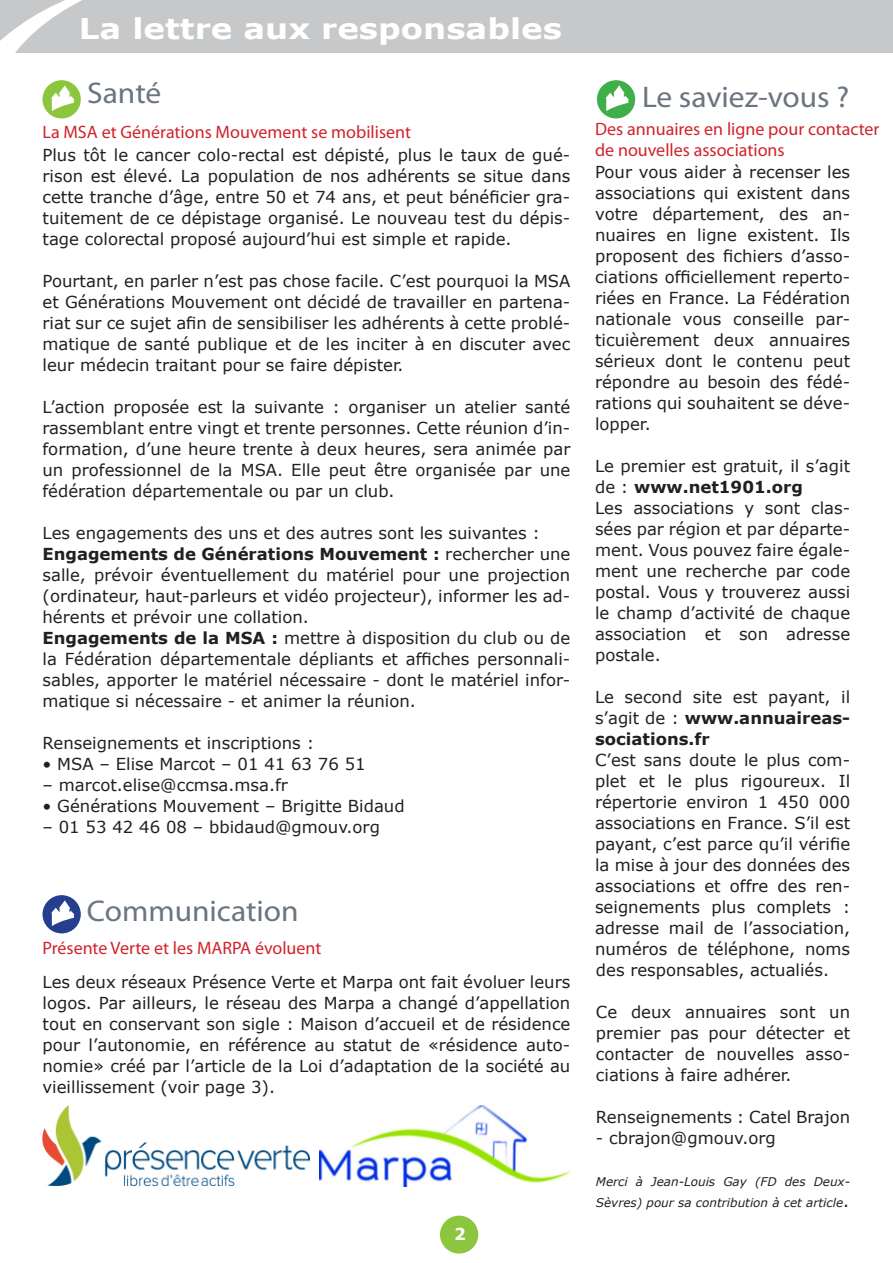
<style>
.page{position:relative;width:893px;height:1263px;background:#fff}
.page>*{position:absolute;margin:0;border:0;box-sizing:border-box;transform-origin:0 0}
.t1{font:30px "Myriad Pro";color:#6b7580;scale:1.05 1}
.t2{font:700 28.5px "Verdana";color:#fff;scale:1.14 1}
.t3{font:18px/21px "Myriad Pro";color:#d1232a}
.t4{font:16.5px/21px "Verdana";color:#231f20;text-align:justify}
.t5{font:700 16.5px "Verdana";color:#fff}
.t6{font:italic 12px/21px "Verdana";color:#231f20}
.s1{font-weight:700}
.s2{font-style:normal;font-size:16.5px}
</style>
<div class="page">
<div style="left:440px;top:1216px;width:38px;height:37px;background:#8bc63e;border-radius:50%"></div>
<div style="left:0;top:0;width:893px;height:52px;background:#c7c8ca"></div>
<div style="left:43px;top:895px;width:38px;height:38px;background:#253f8e;border-radius:50%"></div>
<svg style="left:51px;top:900px;width:23px;height:26px"></svg>
<div style="left:43px;top:80px;width:38px;height:38px;background:#8bc63e;border-radius:50%"></div>
<svg style="left:0;top:0;width:126px;height:111px"></svg>
<div style="left:597px;top:80px;width:38px;height:38px;background:#40ae49;border-radius:50%"></div>
<svg style="left:605px;top:85px;width:24px;height:26px"></svg>
<img style="left:43px;top:1106px;width:267px;height:80px">
<img style="left:319px;top:1106px;width:251px;height:80px">
<h2 class="t2" style="left:79px;top:9px;width:425px">La lettre aux responsables</h2>
<h1 class="t1" style="left:87px;top:74px;width:72px">Santé</h1>
<p class="t3" style="left:43px;top:121px;width:370px">La MSA et Générations Mouvement se mobilisent</p>
<p class="t4" style="left:43px;top:144px;width:529px">Plus tôt le cancer colo-rectal est dépisté, plus le taux de gué&shy;rison est élevé. La population de nos adhérents se situe dans cette tranche d’âge, entre 50 et 74 ans, et peut bénéficier gra&shy;tuitement de ce dépistage organisé. Le nouveau test du dépis&shy;tage colorectal proposé aujourd’hui est simple et rapide.</p>
<p class="t4" style="left:43px;top:270px;width:529px">Pourtant, en parler n’est pas chose facile. C’est pourquoi la MSA et Générations Mouvement ont décidé de travailler en partena&shy;riat sur ce sujet afin de sensibiliser les adhérents à cette problé&shy;matique de santé publique et de les inciter à en discuter avec leur médecin traitant pour se faire dépister.</p>
<p class="t4" style="left:43px;top:396px;width:529px">L’action proposée est la suivante : organiser un atelier santé rassemblant entre vingt et trente personnes. Cette réunion d’in&shy;formation, d’une heure trente à deux heures, sera animée par un professionnel de la MSA. Elle peut être organisée par une fédération départementale ou par un club.</p>
<p class="t4" style="left:43px;top:522px;width:529px;text-align:left">Les engagements des uns et des autres sont les suivantes :<br><span class="s1">Engagements de Générations Mouvement :</span> rechercher une salle, prévoir éventuellement du matériel pour une projection (ordinateur, haut-parleurs et vidéo projecteur), informer les ad&shy;hérents et prévoir une collation.<br><span class="s1">Engagements de la MSA :</span> mettre à disposition du club ou de la Fédération départementale dépliants et affiches personnali&shy;sables, apporter le matériel nécessaire - dont le matériel infor&shy;matique si nécessaire - et animer la réunion.</p>
<p class="t4" style="left:43px;top:732px;width:273px">Renseignements et inscriptions :</p>
<p class="t4" style="left:43px;top:753px;width:325px">• MSA – Elise Marcot – 01 41 63 76 51</p>
<p class="t4" style="left:43px;top:774px;width:247px">– marcot.elise@ccmsa.msa.fr</p>
<p class="t4" style="left:43px;top:795px;width:364px">• Générations Mouvement – Brigitte Bidaud</p>
<p class="t4" style="left:43px;top:816px;width:339px">– 01 53 42 46 08 – bbidaud@gmouv.org</p>
<h1 class="t1" style="left:87px;top:892px;width:203px">Communication</h1>
<p class="t3" style="left:43px;top:937px;width:280px">Présente Verte et les MARPA évoluent</p>
<p class="t4" style="left:43px;top:971px;width:529px">Les deux réseaux Présence Verte et Marpa ont fait évoluer leurs logos. Par ailleurs, le réseau des Marpa a changé d’appellation tout en conservant son sigle : Maison d’accueil et de résidence pour l’autonomie, en référence au statut de «résidence auto&shy;nomie» créé par l’article de la Loi d’adaptation de la société au vieillissement (voir page 3).</p>
<p class="t5" style="left:454px;top:1222px;width:13px">2</p>
<h1 class="t1" style="left:642px;top:79px;width:199px">Le saviez-vous ?</h1>
<p class="t3" style="left:595px;top:118px;width:286px">Des annuaires en ligne pour contacter de nouvelles associations</p>
<p class="t4" style="left:595px;top:161px;width:257px">Pour vous aider à recenser les associations qui existent dans votre département, des an&shy;nuaires en ligne existent. Ils proposent des fichiers d’asso&shy;ciations officiellement reperto&shy;riées en France. La Fédération nationale vous conseille par&shy;ticuièrement deux annuaires sérieux dont le contenu peut répondre au besoin des fédé&shy;rations qui souhaitent se déve&shy;lopper.</p>
<p class="t4" style="left:595px;top:455px;width:257px;text-align:left">Le premier est gratuit, il s’agit de : <span class="s1">www.net1901.org<br></span>Les associations y sont clas&shy;sées par région et par départe&shy;ment. Vous pouvez faire égale&shy;ment une recherche par code postal. Vous y trouverez aussi le champ d’activité de chaque association et son adresse postale.</p>
<p class="t4" style="left:595px;top:686px;width:257px">Le second site est payant, il s’agit de : <span class="s1">www.annuaireas&shy;sociations.fr</span></p>
<p class="t4" style="left:595px;top:749px;width:257px">C’est sans doute le plus com&shy;plet et le plus rigoureux. Il répertorie environ 1 450 000 associations en France. S’il est payant, c’est parce qu’il vérifie la mise à jour des données des associations et offre des ren&shy;seignements plus complets : adresse mail de l’association, numéros de téléphone, noms des responsables, actualiés.</p>
<p class="t4" style="left:596px;top:1001px;width:256px">Ce deux annuaires sont un premier pas pour détecter et contacter de nouvelles asso&shy;ciations à faire adhérer.</p>
<p class="t4" style="left:596px;top:1106px;width:256px">Renseignements : Catel Brajon</p>
<p class="t4" style="left:596px;top:1127px;width:181px">- cbrajon@gmouv.org</p>
<p class="t6" style="left:596px;top:1171px;width:256px">Merci à Jean-Louis Gay (FD des Deux-<br>Sèvres) pour sa contribution à cet article<span class="s2">.</span></p>
</div>
